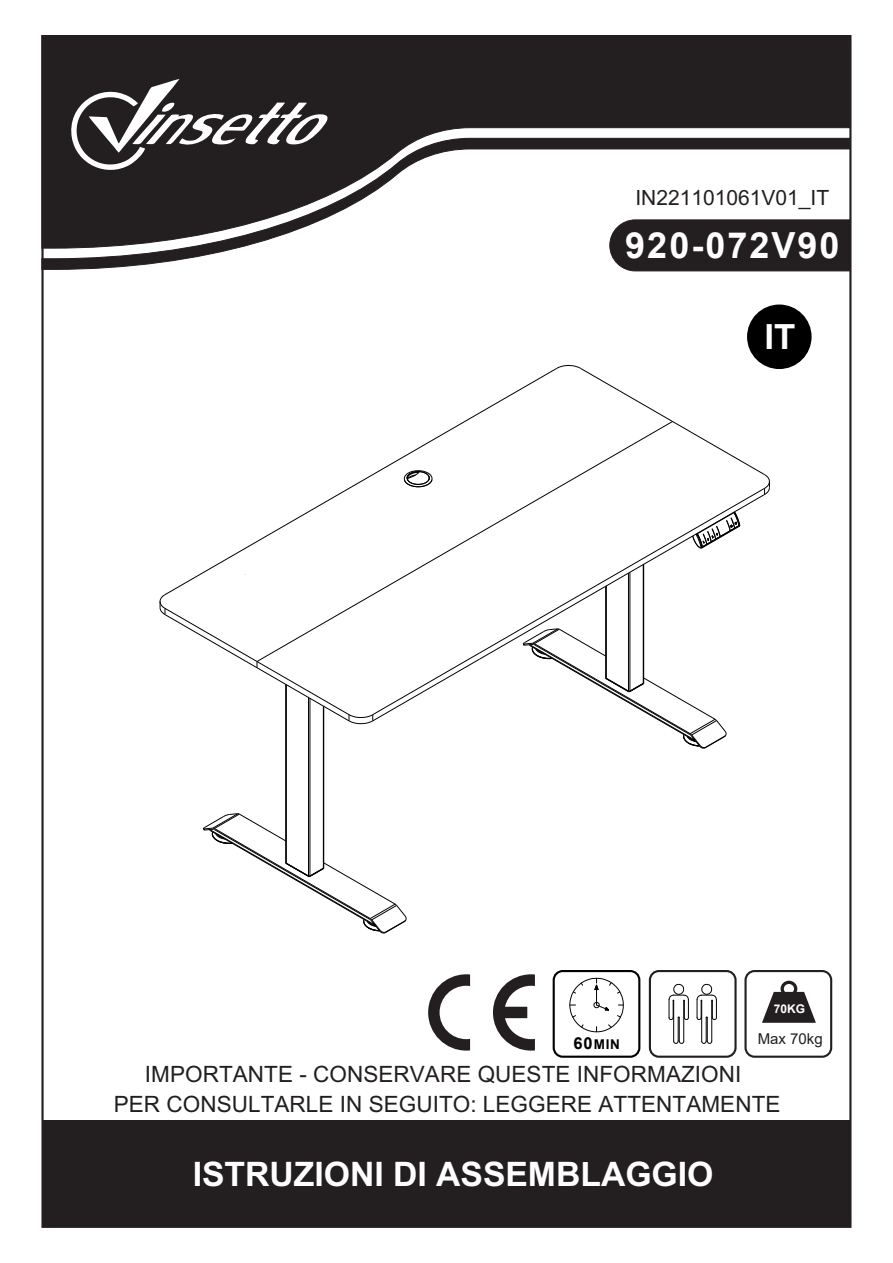
<style>
.page{position:relative;width:893px;height:1263px;background:#fff}
.page>*{position:absolute;margin:0;border:0;box-sizing:border-box;transform-origin:0 0}
.t1{font:700 36px "Arial";letter-spacing:.055em;color:#fff}
.t2{font:700 34.8px "Arial";color:#fff}
.t3{font:700 33.75px "Arial";letter-spacing:.005em;color:#fff}
.t4{font:22.5px/29.7px "Arial";letter-spacing:.01em;color:#231f20;text-align:center}
.t5{font:21px "Arial";letter-spacing:.005em;color:#231f20}
.t6{font:15px "Arial";color:#231f20}
.t7{font:700 13.5px "Arial";color:#000}
.t8{font:700 12px "Arial";color:#fff}
.s1{font-size:16.5px}
</style>
<div class="page">
<svg style="left:203px;top:813px;width:204px;height:120px"></svg>
<hr style="left:308px;top:697px;width:1px;height:179px;background:#030303">
<hr style="left:310px;top:698px;width:1px;height:178px;background:#030303">
<hr style="left:286px;top:684px;width:1px;height:179px;background:#030303">
<hr style="left:323px;top:706px;width:1px;height:162px;background:#030303">
<svg style="left:160px;top:365px;width:610px;height:384px"></svg>
<svg style="left:762px;top:992px;width:54px;height:31px"></svg>
<div style="left:781px;top:981px;width:16px;height:16px;border:3px solid #231f20;border-radius:50%"></div>
<div style="left:744px;top:970px;width:88px;height:88px;border:2px solid #231f20;border-radius:9px"></div>
<div style="left:649px;top:970px;width:88px;height:88px;border:2px solid #231f20;border-radius:9px"></div>
<svg style="left:696px;top:983px;width:21px;height:61px"></svg>
<svg style="left:668px;top:983px;width:21px;height:61px"></svg>
<svg style="left:627px;top:270px;width:224px;height:2px"></svg>
<svg style="left:428px;top:974px;width:107px;height:76px"></svg>
<div style="left:41px;top:35px;width:810px;height:102px;background:#231f20"></div>
<svg style="left:41px;top:137px;width:810px;height:133px"></svg>
<svg style="left:66px;top:79px;width:264px;height:99px"></svg>
<div style="left:43px;top:1120px;width:807px;height:107px;background:#231f20"></div>
<div style="left:747px;top:304px;width:65px;height:65px;background:#000;border-radius:50%"></div>
<svg style="left:569px;top:977px;width:55px;height:55px"></svg>
<div style="left:553px;top:970px;width:87px;height:88px;border:2px solid #000;border-radius:9px"></div>
<p class="t5" style="left:635px;top:186px;width:195px">IN221101061V01_IT</p>
<h1 class="t1" style="left:625px;top:220px;width:216px">920-072V90</h1>
<h2 class="t2" style="left:765px;top:318px;width:32px">IT</h2>
<p class="t7" style="left:573px;top:1035px;width:48px"><span class="s1">60</span>MIN</p>
<p class="t8" style="left:774px;top:1000px;width:33px">70KG</p>
<p class="t6" style="left:758px;top:1028px;width:67px">Max 70kg</p>
<p class="t4" style="left:114px;top:1059px;width:668px">IMPORTANTE - CONSERVARE QUESTE INFORMAZIONI<br>PER CONSULTARLE IN SEGUITO: LEGGERE ATTENTAMENTE</p>
<h3 class="t3" style="left:193px;top:1156px;width:522px">ISTRUZIONI DI ASSEMBLAGGIO</h3>
</div>
